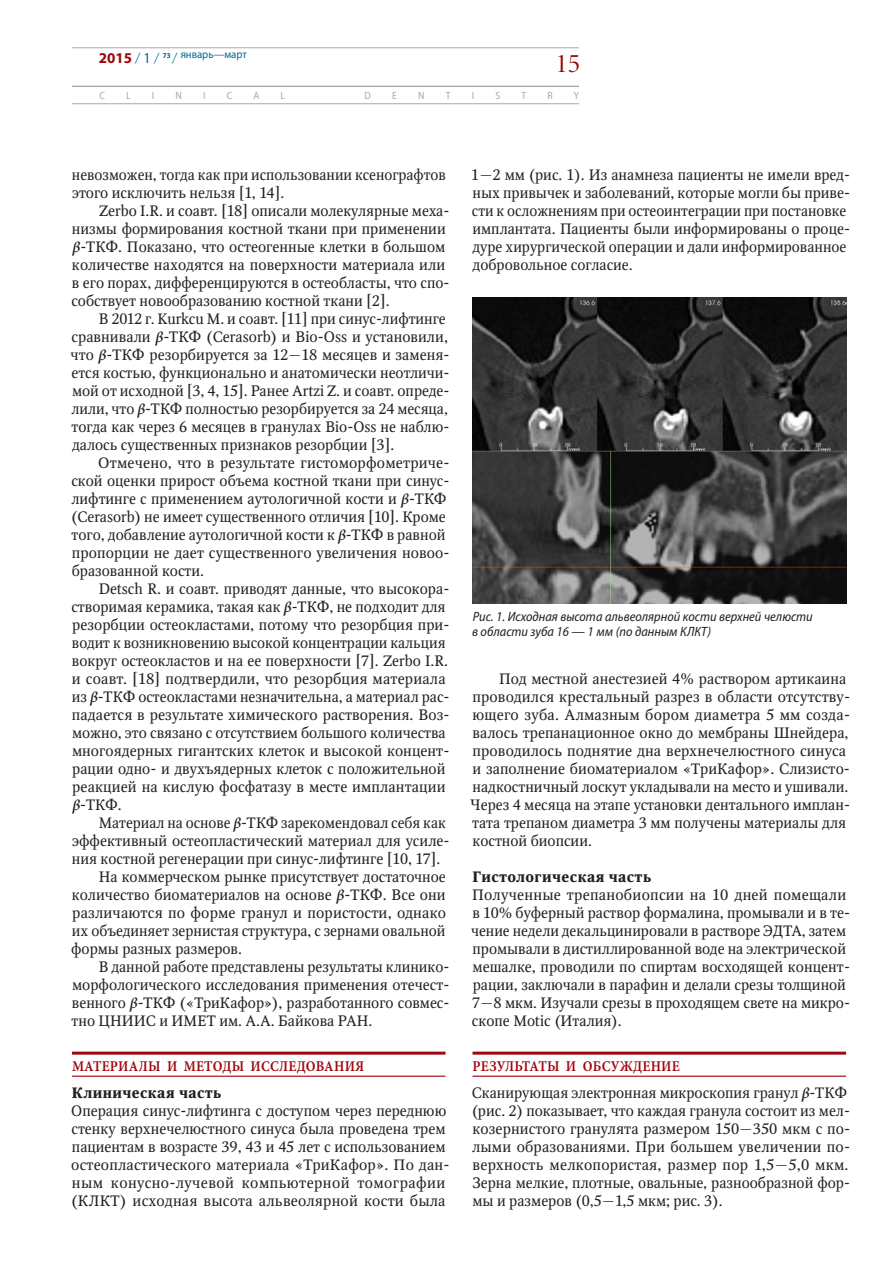
<style>
.page{position:relative;width:893px;height:1263px;background:#fff}
.page>*{position:absolute;margin:0;border:0;box-sizing:border-box;transform-origin:0 0}
.t1{font:27px "Minion Pro Disp";color:#9d070d}
.t2{font:15px/18px "Octava";color:#231f20}
.t3{font:15px "Minion Pro Semibold Cn Capt";letter-spacing:.01em;color:#9d070d}
.t4{font:700 15px "Octava";letter-spacing:.025em;color:#231f20}
.t5{font:italic semi-condensed 13.5px/15px "Myriad Pro";color:#231f20}
.t6{font:11.25px "Myriad Pro";color:#006991;scale:.95 1}
.t7{font:semi-condensed 10.5px "Myriad Pro";color:#a8a9ad}
.s1{font-weight:700;font-size:15px;color:#9d070d}
.s2{font-weight:300;font-size:15px}
.s3{font-size:15px}
.s4{font-weight:700;font-size:7.5px}
.s5{font-family:"Minion Pro";font-weight:600;font-style:italic}
</style>
<div class="page">
<hr style="left:72px;top:48px;width:507px;height:1px;background:#a8a9ad">
<hr style="left:72px;top:86px;width:507px;height:1px;background:#a8a9ad">
<hr style="left:72px;top:103px;width:507px;height:1px;background:#a8a9ad">
<hr style="left:72px;top:1052px;width:374px;height:3px;background:#9d070d">
<hr style="left:72px;top:1076px;width:374px;height:1px;background:#9d070d">
<hr style="left:472px;top:1052px;width:374px;height:3px;background:#9d070d">
<hr style="left:472px;top:1076px;width:374px;height:1px;background:#9d070d">
<img style="left:472px;top:297px;width:374px;height:306px">
<p class="t6" style="left:99px;top:47px;width:157px"><span class="s1">2015</span> <span class="s2">/</span> <span class="s3">1</span> <span class="s2">/</span> <span class="s4">73</span> <span class="s2">/</span> январь—март</p>
<p class="t7" style="left:99px;top:89px;width:7px">C</p>
<p class="t7" style="left:126px;top:89px;width:6px">L</p>
<p class="t7" style="left:152px;top:89px;width:4px">I</p>
<p class="t7" style="left:175px;top:89px;width:8px">N</p>
<p class="t7" style="left:203px;top:89px;width:4px">I</p>
<p class="t7" style="left:227px;top:89px;width:7px">C</p>
<p class="t7" style="left:253px;top:89px;width:7px">A</p>
<p class="t7" style="left:281px;top:89px;width:6px">L</p>
<p class="t7" style="left:365px;top:89px;width:8px">D</p>
<p class="t7" style="left:392px;top:89px;width:6px">E</p>
<p class="t7" style="left:418px;top:89px;width:8px">N</p>
<p class="t7" style="left:446px;top:89px;width:6px">T</p>
<p class="t7" style="left:472px;top:89px;width:4px">I</p>
<p class="t7" style="left:495px;top:89px;width:6px">S</p>
<p class="t7" style="left:521px;top:89px;width:6px">T</p>
<p class="t7" style="left:547px;top:89px;width:7px">R</p>
<p class="t7" style="left:574px;top:89px;width:7px">Y</p>
<h1 class="t1" style="left:555px;top:47px;width:26px">15</h1>
<p class="t2" style="left:72px;top:166px;width:376px">невозможен, тогда как при использовании ксенографтов этого исключить нельзя [1, 14].</p>
<p class="t2" style="left:71px;top:202px;width:380px;text-indent:28px">Zerbo I.R. и соавт. [18] описали молекулярные меха&shy;низмы формирования костной ткани при применении <span class="s5">β</span>-ТКФ. Показано, что остеогенные клетки в большом количестве находятся на поверхности материала или в его порах, дифференцируются в остеобласты, что спо&shy;собствует новообразованию костной ткани [2].</p>
<p class="t2" style="left:71px;top:310px;width:380px;text-indent:28px">В 2012 г. Kurkcu M. и соавт. [11] при синус-лифтинге сравнивали <span class="s5">β</span>-ТКФ (Cerasorb) и Bio-Oss и установили, что <span class="s5">β</span>-ТКФ резорбируется за 12—18 месяцев и заменя&shy;ется костью, функционально и анатомически неотличи&shy;мой от исходной [3, 4, 15]. Ранее Artzi Z. и соавт. опреде&shy;лили, что <span class="s5">β</span>-ТКФ полностью резорбируется за 24 месяца, тогда как через 6 месяцев в гранулах Bio-Oss не наблю&shy;далось существенных признаков резорбции [3].</p>
<p class="t2" style="left:71px;top:454px;width:380px;text-indent:27px">Отмечено, что в результате гистоморфометриче&shy;ской оценки прирост объема костной ткани при синус&shy;лифтинге с применением аутологичной кости и <span class="s5">β</span>-ТКФ (Cerasorb) не имеет существенного отличия [10]. Кроме того, добавление аутологичной кости к <span class="s5">β</span>-ТКФ в равной пропорции не дает существенного увеличения новоо&shy;бразованной кости.</p>
<p class="t2" style="left:71px;top:580px;width:380px;text-indent:27px">Detsch R. и соавт. приводят данные, что высокора&shy;створимая керамика, такая как <span class="s5">β</span>-ТКФ, не подходит для резорбции остеокластами, потому что резорбция при&shy;водит к возникновению высокой концентрации кальция вокруг остеокластов и на ее поверхности [7]. Zerbo I.R. и соавт. [18] подтвердили, что резорбция материала из <span class="s5">β</span>-ТКФ остеокластами незначительна, а материал рас&shy;падается в результате химического растворения. Воз&shy;можно, это связано с отсутствием большого количества многоядерных гигантских клеток и высокой концент&shy;рации одно- и двухъядерных клеток с положительной реакцией на кислую фосфатазу в месте имплантации <span class="s5">β</span>-ТКФ.</p>
<p class="t2" style="left:99px;top:814px;width:349px">Материал на основе <span class="s5">β</span>-ТКФ зарекомендовал себя как</p>
<p class="t2" style="left:72px;top:832px;width:379px">эффективный остеопластический материал для усиле-</p>
<p class="t2" style="left:72px;top:850px;width:370px">ния костной регенерации при синус-лифтинге [10, 17].</p>
<p class="t2" style="left:99px;top:868px;width:349px">На коммерческом рынке присутствует достаточное</p>
<p class="t2" style="left:72px;top:886px;width:375px">количество биоматериалов на основе <span class="s5">β</span>-ТКФ. Все они</p>
<p class="t2" style="left:72px;top:904px;width:375px">различаются по форме гранул и пористости, однако</p>
<p class="t2" style="left:72px;top:922px;width:375px">их объединяет зернистая структура, с зернами овальной</p>
<p class="t2" style="left:71px;top:940px;width:172px">формы разных размеров.</p>
<p class="t2" style="left:99px;top:958px;width:352px">В данной работе представлены результаты клинико-</p>
<p class="t2" style="left:72px;top:976px;width:379px">морфологического исследования применения отечест-</p>
<p class="t2" style="left:72px;top:994px;width:379px">венного <span class="s5">β</span>-ТКФ («ТриКафор»), разработанного совмес-</p>
<p class="t2" style="left:72px;top:1012px;width:302px">тно ЦНИИС и ИМЕТ им. А.А. Байкова РАН.</p>
<p class="t3" style="left:72px;top:1056px;width:294px">МАТЕРИАЛЫ И МЕТОДЫ ИССЛЕДОВАНИЯ</p>
<p class="t4" style="left:72px;top:1084px;width:151px">Клиническая часть</p>
<p class="t2" style="left:71px;top:1102px;width:380px">Операция синус-лифтинга с доступом через переднюю стенку верхнечелюстного синуса была проведена трем пациентам в возрасте 39, 43 и 45 лет с использованием остеопластического материала «ТриКафор». По дан&shy;ным конусно-лучевой компьютерной томографии (КЛКТ) исходная высота альвеолярной кости была</p>
<p class="t2" style="left:471px;top:166px;width:380px">1—2 мм (рис. 1). Из анамнеза пациенты не имели вред&shy;ных привычек и заболеваний, которые могли бы приве&shy;сти к осложнениям при остеоинтеграции при постановке имплантата. Пациенты были информированы о проце&shy;дуре хирургической операции и дали информированное добровольное согласие.</p>
<p class="t5" style="left:472px;top:609px;width:342px">Рис. 1. Исходная высота альвеолярной кости верхней челюсти в области зуба 16 — 1 мм (по данным КЛКТ)</p>
<p class="t2" style="left:470px;top:670px;width:381px;text-indent:29px">Под местной анестезией 4% раствором артикаина проводился крестальный разрез в области отсутству&shy;ющего зуба. Алмазным бором диаметра 5 мм созда&shy;валось трепанационное окно до мембраны Шнейдера, проводилось поднятие дна верхнечелюстного синуса и заполнение биоматериалом «ТриКафор». Слизисто&shy;надкостничный лоскут укладывали на место и ушивали.<br>Через 4 месяца на этапе установки дентального имплан&shy;тата трепаном диаметра 3 мм получены материалы для костной биопсии.</p>
<p class="t4" style="left:472px;top:868px;width:180px">Гистологическая часть</p>
<p class="t2" style="left:471px;top:886px;width:380px">Полученные трепанобиопсии на 10 дней помещали в 10% буферный раствор формалина, промывали и в те&shy;чение недели декальцинировали в растворе ЭДТА, затем промывали в дистиллированной воде на электрической мешалке, проводили по спиртам восходящей концент&shy;рации, заключали в парафин и делали срезы толщиной 7—8 мкм. Изучали срезы в проходящем свете на микро&shy;скопе Motic (Италия).</p>
<p class="t3" style="left:472px;top:1056px;width:209px">РЕЗУЛЬТАТЫ И ОБСУЖДЕНИЕ</p>
<p class="t2" style="left:472px;top:1084px;width:380px">Сканирующая электронная микроскопия гранул <span class="s5">β</span>-ТКФ (рис. 2) показывает, что каждая гранула состоит из мел&shy;козернистого гранулята размером 150—350 мкм с по&shy;лыми образованиями. При большем увеличении по&shy;верхность мелкопористая, размер пор 1,5—5,0 мкм.<br>Зерна мелкие, плотные, овальные, разнообразной фор&shy;мы и размеров (0,5—1,5 мкм; рис. 3).</p>
</div>
